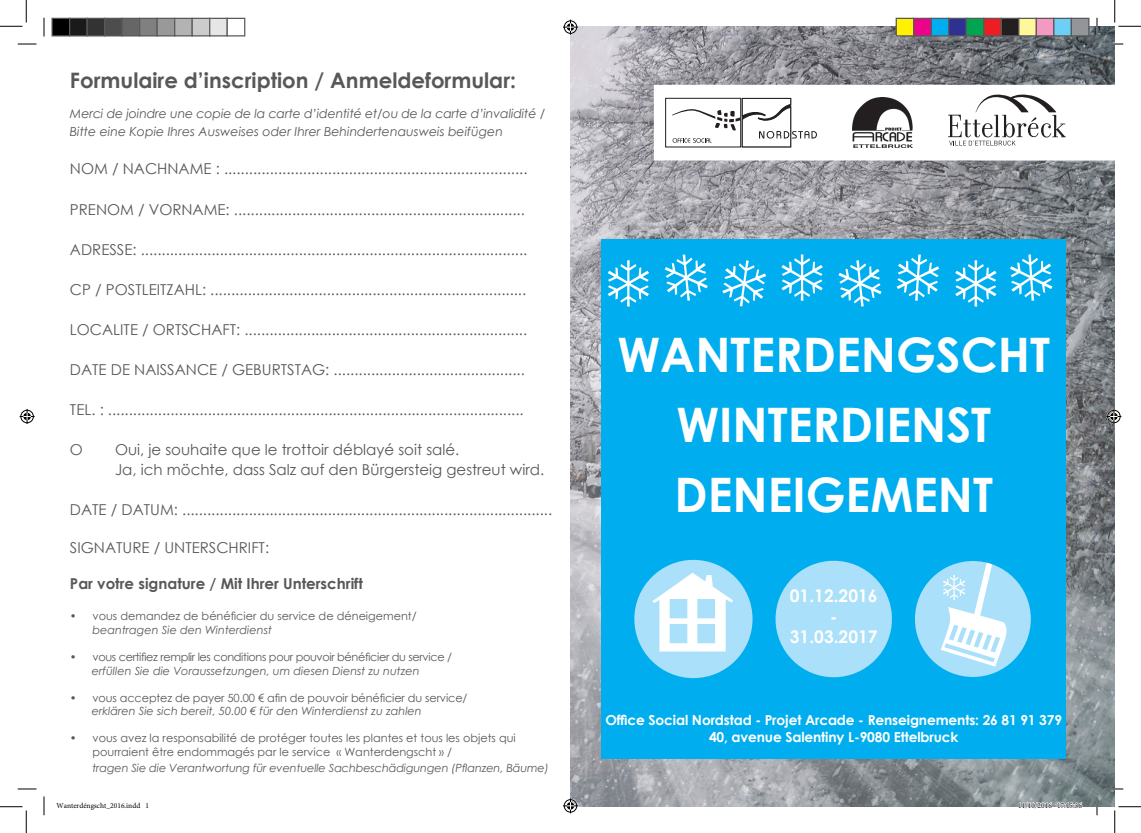
<style>
.page{position:relative;width:1141px;height:833px;background:#fff}
.page>*{position:absolute;margin:0;border:0;box-sizing:border-box;transform-origin:0 0}
.t1{font:700 47.5px "Century Gothic";color:#fff}
.t2{font:700 21.25px "Century Gothic";color:#57585a}
.t3{font:700 17.38px/20.9px "Century Gothic";color:#fff;text-align:center}
.t4{font:15px "Century Gothic";color:#57585a}
.t5{font:700 15px "Century Gothic";color:#57585a}
.t6{font:700 13.75px "Century Gothic";letter-spacing:-.01em;color:#fff}
.t7{font:italic 12.5px/18px "Century Gothic";color:#57585a}
.t8{font:11.25px/13.5px "Century Gothic";color:#57585a}
.t9{font:italic 11.25px "Century Gothic";color:#57585a}
.t10{font:11.25px "Century Gothic";letter-spacing:-.03em;color:#57585a}
.t11{font:7.5px "Minion Pro";color:#000}
.s1{font-style:italic}
</style>
<div class="page">
<img style="left:570px;top:26px;width:544px;height:780px">
<div style="left:601px;top:239px;width:464px;height:518px;background:#00aeef"></div>
<div style="left:914px;top:560px;width:116px;height:116px;background:#aae0f9;border-radius:50%"></div>
<svg style="left:940px;top:562px;width:69px;height:104px"></svg>
<div style="left:634px;top:559px;width:118px;height:118px;background:#aae0f9;border-radius:50%"></div>
<svg style="left:652px;top:572px;width:81px;height:79px"></svg>
<svg style="left:608px;top:260px;width:41px;height:46px"></svg>
<svg style="left:664px;top:254px;width:43px;height:46px"></svg>
<svg style="left:722px;top:260px;width:44px;height:46px"></svg>
<svg style="left:781px;top:254px;width:41px;height:46px"></svg>
<svg style="left:838px;top:260px;width:43px;height:46px"></svg>
<svg style="left:896px;top:254px;width:43px;height:46px"></svg>
<svg style="left:955px;top:260px;width:41px;height:46px"></svg>
<svg style="left:1010px;top:254px;width:42px;height:46px"></svg>
<svg style="left:775px;top:560px;width:117px;height:118px"></svg>
<svg style="left:653px;top:85px;width:461px;height:75px"></svg>
<svg style="left:18px;top:43px;width:18px;height:2px"></svg>
<svg style="left:1104px;top:43px;width:19px;height:2px"></svg>
<svg style="left:18px;top:788px;width:18px;height:1px"></svg>
<svg style="left:1104px;top:787px;width:19px;height:2px"></svg>
<svg style="left:43px;top:18px;width:2px;height:18px"></svg>
<svg style="left:43px;top:796px;width:2px;height:18px"></svg>
<svg style="left:1096px;top:18px;width:1px;height:18px"></svg>
<svg style="left:1096px;top:796px;width:1px;height:18px"></svg>
<svg style="left:0;top:0;width:27px;height:27px"></svg>
<svg style="left:0;top:806px;width:27px;height:26px"></svg>
<svg style="left:1114px;top:0;width:26px;height:27px"></svg>
<svg style="left:1114px;top:806px;width:26px;height:26px"></svg>
<svg style="left:563px;top:20px;width:15px;height:15px"></svg>
<svg style="left:563px;top:797px;width:15px;height:15px"></svg>
<svg style="left:20px;top:409px;width:15px;height:15px"></svg>
<svg style="left:1106px;top:409px;width:15px;height:15px"></svg>
<div style="left:52px;top:18px;width:18px;height:18px;background:#000"></div>
<div style="left:51px;top:18px;width:19px;height:18px;border:1px solid #595959"></div>
<div style="left:70px;top:18px;width:17px;height:18px;background:#1a1a1a"></div>
<div style="left:69px;top:18px;width:19px;height:18px;border:1px solid #595959"></div>
<div style="left:87px;top:18px;width:18px;height:18px;background:#333"></div>
<div style="left:86px;top:18px;width:19px;height:18px;border:1px solid #595959"></div>
<div style="left:105px;top:18px;width:17px;height:18px;background:#4d4d4d"></div>
<div style="left:104px;top:18px;width:19px;height:18px;border:1px solid #595959"></div>
<div style="left:122px;top:18px;width:18px;height:18px;background:#666"></div>
<div style="left:121px;top:18px;width:19px;height:18px;border:1px solid #595959"></div>
<div style="left:140px;top:18px;width:17px;height:18px;background:#808080"></div>
<div style="left:139px;top:18px;width:19px;height:18px;border:1px solid #595959"></div>
<div style="left:157px;top:18px;width:18px;height:18px;background:#999"></div>
<div style="left:156px;top:18px;width:19px;height:18px;border:1px solid #595959"></div>
<div style="left:175px;top:18px;width:17px;height:18px;background:#b3b3b3"></div>
<div style="left:174px;top:18px;width:19px;height:18px;border:1px solid #595959"></div>
<div style="left:192px;top:18px;width:18px;height:18px;background:#ccc"></div>
<div style="left:191px;top:18px;width:19px;height:18px;border:1px solid #595959"></div>
<div style="left:210px;top:18px;width:17px;height:18px;background:#e6e6e6"></div>
<div style="left:209px;top:18px;width:19px;height:18px;border:1px solid #595959"></div>
<div style="left:226px;top:18px;width:19px;height:18px;border:1px solid #595959"></div>
<div style="left:896px;top:18px;width:17px;height:18px;background:#fff101"></div>
<div style="left:895px;top:18px;width:19px;height:18px;border:1px solid #595959"></div>
<div style="left:913px;top:18px;width:18px;height:18px;background:#ed028c"></div>
<div style="left:913px;top:18px;width:18px;height:18px;border:1px solid #595959"></div>
<div style="left:931px;top:18px;width:17px;height:18px;background:#00aeef"></div>
<div style="left:930px;top:18px;width:19px;height:18px;border:1px solid #595959"></div>
<div style="left:948px;top:18px;width:18px;height:18px;background:#2e3092"></div>
<div style="left:948px;top:18px;width:18px;height:18px;border:1px solid #595959"></div>
<div style="left:966px;top:18px;width:17px;height:18px;background:#00a54f"></div>
<div style="left:965px;top:18px;width:19px;height:18px;border:1px solid #595959"></div>
<div style="left:983px;top:18px;width:18px;height:18px;background:#ee1d23"></div>
<div style="left:983px;top:18px;width:18px;height:18px;border:1px solid #595959"></div>
<div style="left:1001px;top:18px;width:17px;height:18px;background:#231f20"></div>
<div style="left:1000px;top:18px;width:19px;height:18px;border:1px solid #595959"></div>
<div style="left:1018px;top:18px;width:18px;height:18px;background:#fff79a"></div>
<div style="left:1018px;top:18px;width:18px;height:18px;border:1px solid #595959"></div>
<div style="left:1036px;top:18px;width:17px;height:18px;background:#f499c2"></div>
<div style="left:1035px;top:18px;width:19px;height:18px;border:1px solid #595959"></div>
<div style="left:1053px;top:18px;width:18px;height:18px;background:#6bcff6"></div>
<div style="left:1053px;top:18px;width:18px;height:18px;border:1px solid #595959"></div>
<div style="left:1071px;top:18px;width:17px;height:18px;background:#939598"></div>
<div style="left:1070px;top:18px;width:19px;height:18px;border:1px solid #595959"></div>
<svg style="left:1018px;top:801px;width:64px;height:6px"></svg>
<p class="t2" style="left:70px;top:64px;width:447px">Formulaire d’inscription / Anmeldeformular:</p>
<p class="t7" style="left:70px;top:105px;width:476px">Merci de joindre une copie de la carte d’identité et/ou de la carte d’invalidité /<br>Bitte eine Kopie Ihres Ausweises oder Ihrer Behindertenausweis beifügen</p>
<p class="t4" style="left:70px;top:158px;width:459px">NOM / NACHNAME : .........................................................................</p>
<p class="t4" style="left:70px;top:198px;width:456px">PRENOM / VORNAME: ......................................................................</p>
<p class="t4" style="left:70px;top:238px;width:459px">ADRESSE: .............................................................................................</p>
<p class="t4" style="left:70px;top:278px;width:458px">CP / POSTLEITZAHL: ............................................................................</p>
<p class="t4" style="left:70px;top:318px;width:458px">LOCALITE / ORTSCHAFT: ....................................................................</p>
<p class="t4" style="left:70px;top:358px;width:456px">DATE DE NAISSANCE / GEBURTSTAG: ..............................................</p>
<p class="t4" style="left:70px;top:398px;width:455px">TEL. : ....................................................................................................</p>
<p class="t4" style="left:70px;top:438px;width:15px">O</p>
<p class="t4" style="left:115px;top:438px;width:346px">Oui, je souhaite que le trottoir déblayé soit salé.</p>
<p class="t4" style="left:115px;top:458px;width:431px">Ja, ich möchte, dass Salz auf den Bürgersteig gestreut wird.</p>
<p class="t4" style="left:70px;top:498px;width:483px">DATE / DATUM: .........................................................................................</p>
<p class="t4" style="left:70px;top:536px;width:201px">SIGNATURE / UNTERSCHRIFT:</p>
<p class="t5" style="left:70px;top:571px;width:294px">Par votre signature / Mit Ihrer Unterschrift</p>
<p class="t8" style="left:92px;top:609px;width:325px;text-indent:-22px">• vous demandez de bénéficier du service de déneigement/ <span class="s1">beantragen Sie den Winterdienst</span></p>
<p class="t10" style="left:70px;top:648px;width:383px">• vous certifiez remplir les conditions pour pouvoir bénéficier du service /</p>
<p class="t9" style="left:92px;top:662px;width:329px">erfüllen Sie die Voraussetzungen, um diesen Dienst zu nutzen</p>
<p class="t8" style="left:70px;top:690px;width:399px">• vous acceptez de payer 50.00 € afin de pouvoir bénéficier du service/</p>
<p class="t9" style="left:92px;top:702px;width:331px">erklären Sie sich bereit, 50.00 € für den Winterdienst zu zahlen</p>
<p class="t8" style="left:92px;top:730px;width:425px;text-indent:-22px">• vous avez la responsabilité de protéger toutes les plantes et tous les objets qui pourraient être endommagés par le service « Wanterdengscht » /</p>
<p class="t9" style="left:92px;top:759px;width:458px">tragen Sie die Verantwortung für eventuelle Sachbeschädigungen (Pflanzen, Bäume)</p>
<p class="t11" style="left:56px;top:799px;width:94px">Wanterdéngscht_2016.indd 1</p>
<p class="t11" style="left:1018px;top:799px;width:65px">11/10/2016 17:15:36</p>
<p class="t1" style="left:617px;top:319px;width:434px">WANTERDENGSCHT</p>
<p class="t1" style="left:676px;top:388px;width:316px">WINTERDIENST</p>
<p class="t1" style="left:674px;top:458px;width:320px">DENEIGEMENT</p>
<p class="t3" style="left:789px;top:583px;width:89px">01.12.2016 -<br>31.03.2017</p>
<p class="t6" style="left:605px;top:709px;width:458px">Office Social Nordstad - Projet Arcade - Renseignements: 26 81 91 379</p>
<p class="t6" style="left:709px;top:726px;width:251px">40, avenue Salentiny L-9080 Ettelbruck</p>
</div>
